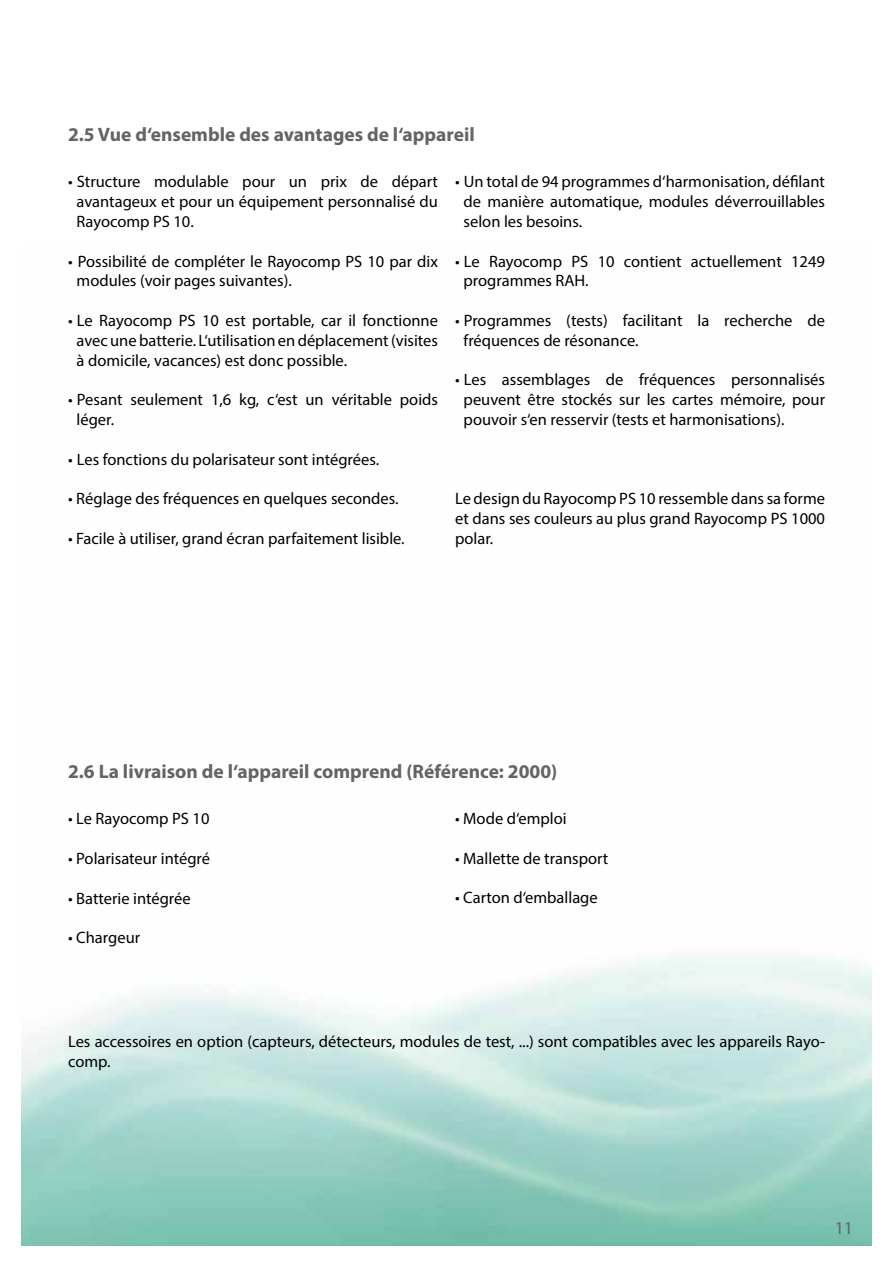
<style>
.page{position:relative;width:893px;height:1263px;background:#fff}
.page>*{position:absolute;margin:0;border:0;box-sizing:border-box;transform-origin:0 0}
.t1{font:700 19.5px "Myriad Pro";color:#636466}
.t2{font:18px "Myriad Pro";color:#636466}
.t3{font:16.5px/19.8px "Myriad Pro";color:#000;text-align:justify}
</style>
<div class="page">
<img style="left:21px;top:956px;width:851px;height:290px">
<p class="t1" style="left:68px;top:121px;width:408px">2.5 Vue d‘ensemble des avantages de l‘appareil</p>
<p class="t3" style="left:77px;top:172px;width:363px;text-indent:-9px">• Structure modulable pour un prix de départ avantageux et pour un équipement personnalisé du Rayocomp PS 10.</p>
<p class="t3" style="left:77px;top:251px;width:363px;text-indent:-9px">• Possibilité de compléter le Rayocomp PS 10 par dix modules (voir pages suivantes).</p>
<p class="t3" style="left:77px;top:310px;width:363px;text-indent:-9px">• Le Rayocomp PS 10 est portable, car il fonctionne avec une batterie. L‘utilisation en déplacement (visites à domicile, vacances) est donc possible.</p>
<p class="t3" style="left:77px;top:390px;width:363px;text-indent:-8px">• Pesant seulement 1,6 kg, c‘est un véritable poids léger.</p>
<p class="t3" style="left:68px;top:449px;width:313px">• Les fonctions du polarisateur sont intégrées.</p>
<p class="t3" style="left:68px;top:489px;width:332px">• Réglage des fréquences en quelques secondes.</p>
<p class="t3" style="left:68px;top:528px;width:338px">• Facile à utiliser, grand écran parfaitement lisible.</p>
<p class="t3" style="left:464px;top:172px;width:363px;text-indent:-9px">• Un total de 94 programmes d‘harmonisation, défilant de manière automatique, modules déverrouillables selon les besoins.</p>
<p class="t3" style="left:464px;top:251px;width:363px;text-indent:-8px">• Le Rayocomp PS 10 contient actuellement 1249 programmes RAH.</p>
<p class="t3" style="left:464px;top:310px;width:363px;text-indent:-9px">• Programmes (tests) facilitant la recherche de fréquences de résonance.</p>
<p class="t3" style="left:464px;top:370px;width:363px;text-indent:-9px">• Les assemblages de fréquences personnalisés peuvent être stockés sur les cartes mémoire, pour pouvoir s‘en resservir (tests et harmonisations).</p>
<p class="t3" style="left:455px;top:489px;width:371px">Le design du Rayocomp PS 10 ressemble dans sa forme et dans ses couleurs au plus grand Rayocomp PS 1000 polar.</p>
<p class="t1" style="left:68px;top:758px;width:491px">2.6 La livraison de l‘appareil comprend (Référence: 2000)</p>
<p class="t3" style="left:68px;top:809px;width:143px">• Le Rayocomp PS 10</p>
<p class="t3" style="left:68px;top:848px;width:143px">• Polarisateur intégré</p>
<p class="t3" style="left:68px;top:888px;width:124px">• Batterie intégrée</p>
<p class="t3" style="left:68px;top:927px;width:74px">• Chargeur</p>
<p class="t3" style="left:455px;top:808px;width:113px">• Mode d‘emploi</p>
<p class="t3" style="left:455px;top:848px;width:155px">• Mallette de transport</p>
<p class="t3" style="left:455px;top:887px;width:144px">• Carton d‘emballage</p>
<p class="t3" style="left:68px;top:1031px;width:758px">Les accessoires en option (capteurs, détecteurs, modules de test, ...) sont compatibles avec les appareils Rayo&shy;comp.</p>
<p class="t2" style="left:835px;top:1216px;width:20px">11</p>
</div>
